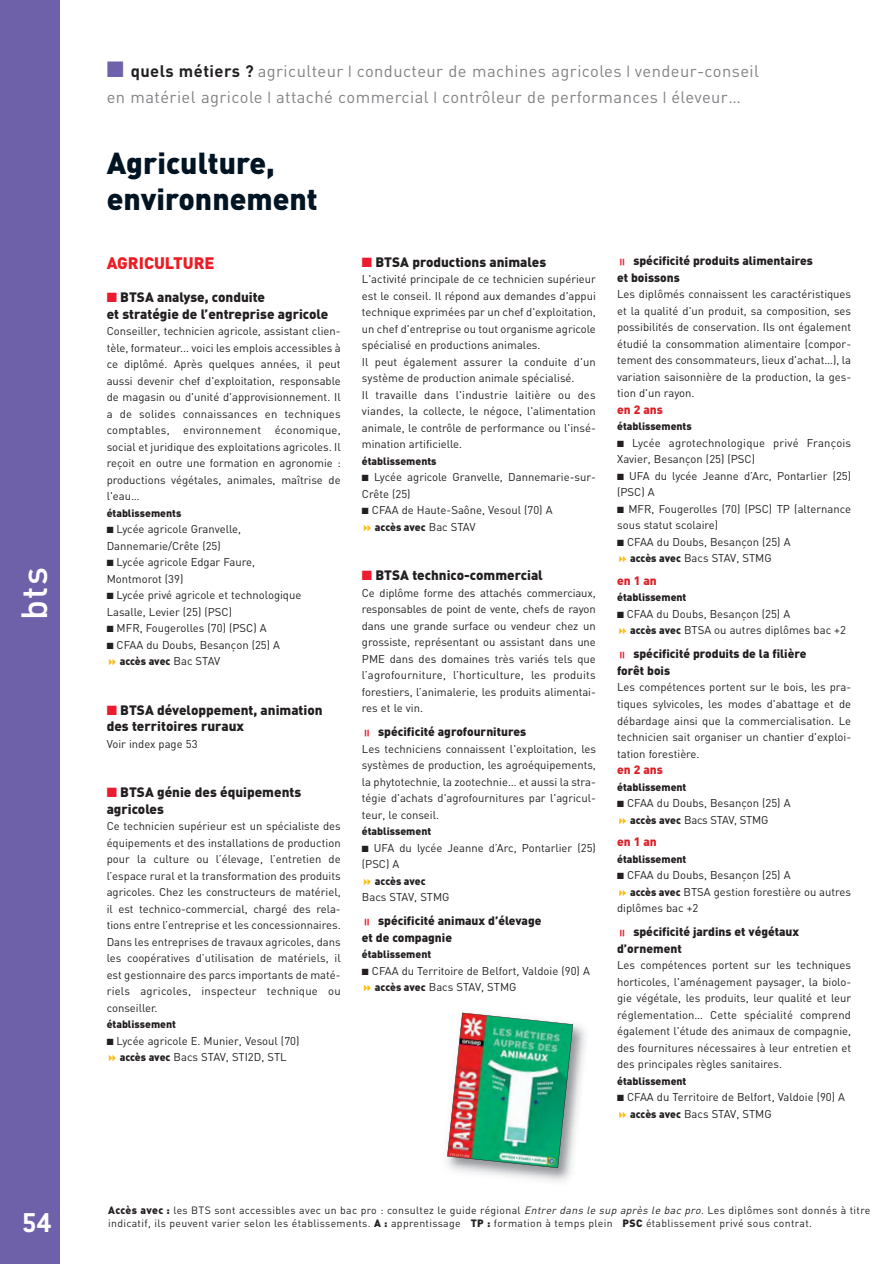
<style>
.page{position:relative;width:894px;height:1264px;background:#fff}
.page>*{position:absolute;margin:0;border:0;box-sizing:border-box;transform-origin:0 0}
.t1{font:500 36px "DIN";color:#fff}
.t2{font:900 30px/36px "DIN";color:#001423}
.t3{font:700 30px "Conduit ITC";color:#fff}
.t4{font:16.5px/25.5px "DIN";letter-spacing:.025em;color:#808285}
.t5{font:900 16.5px "DIN";color:#ed1c24}
.t6{font:900 13.5px/16.5px "DIN";color:#231f20}
.t7{font:900 12px/16.5px "DIN";color:#231f20}
.t8{font:900 12px "DIN";color:#da2128}
.t9{font:11.25px/16.5px "DIN";color:#231f20}
.t10{font:10.5px/13px "DIN";letter-spacing:.03em;color:#231f20}
.t11{font:900 10.5px "DIN";color:#231f20}
.s1{color:#6f61aa}
.s2{font-weight:700;color:#231f20}
.s3{color:#ed1b2e}
.s4{font-weight:400;font-size:11.25px}
.s5{font-weight:900;font-size:10.5px}
.s6{font-weight:900}
.s7{font-style:italic}
</style>
<div class="page">
<div style="left:0;top:0;width:60px;height:1264px;background:#6f60aa"></div>
<img style="left:451px;top:1024px;width:134px;height:158px">
<img style="left:447px;top:1012px;width:126px;height:156px">
<h1 class="t1" style="left:22px;top:620px;width:54px;rotate:-90deg">bts</h1>
<h2 class="t3" style="left:22px;top:1204px;width:32px">54</h2>
<h3 class="t4" style="left:107px;top:60px;width:654px"><span class="s1">■</span> <span class="s2">quels métiers ?</span> agriculteur conducteur de machines agricoles vendeur-conseil en matériel agricole attaché commercial contrôleur de performances éleveur…</h3>
<h2 class="t2" style="left:107px;top:147px;width:213px">Agriculture, environnement</h2>
<h3 class="t5" style="left:107px;top:257px;width:109px">AGRICULTURE</h3>
<p class="t6" style="left:107px;top:290px;width:223px"><span class="s3">■</span> BTSA analyse, conduite<br>et stratégie de l’entreprise agricole</p>
<p class="t9" style="left:107px;top:324px;width:235px;text-align:justify">Conseiller, technicien agricole, assistant clien&shy;tèle, formateur... voici les emplois accessibles à ce diplômé. Après quelques années, il peut aussi devenir chef d'exploitation, responsable de magasin ou d'unité d'approvisionnement. Il a de solides connaissances en techniques comptables, environnement économique, social et juridique des exploitations agricoles. Il reçoit en outre une formation en agronomie : productions végétales, animales, maîtrise de l'eau…</p>
<p class="t11" style="left:107px;top:509px;width:76px">établissements</p>
<p class="t9" style="left:107px;top:522px;width:136px">■ Lycée agricole Granvelle,<br>Dannemarie/Crête (25)</p>
<p class="t9" style="left:107px;top:555px;width:150px">■ Lycée agricole Edgar Faure,<br>Montmorot (39)</p>
<p class="t9" style="left:107px;top:588px;width:196px">■ Lycée privé agricole et technologique<br>Lasalle, Levier (25) (PSC)</p>
<p class="t9" style="left:107px;top:621px;width:161px">■ MFR, Fougerolles (70) (PSC) A</p>
<p class="t9" style="left:107px;top:637px;width:175px">■ CFAA du Doubs, Besançon (25) A</p>
<p class="t11" style="left:120px;top:657px;width:102px">accès avec <span class="s4">Bac STAV</span></p>
<p class="t6" style="left:107px;top:702px;width:217px"><span class="s3">■</span> BTSA développement, animation des territoires ruraux</p>
<p class="t9" style="left:107px;top:736px;width:92px">Voir index page 53</p>
<p class="t6" style="left:107px;top:785px;width:196px"><span class="s3">■</span> BTSA génie des équipements agricoles</p>
<p class="t9" style="left:107px;top:819px;width:236px;text-align:justify">Ce technicien supérieur est un spécialiste des équipements et des installations de production pour la culture ou l’élevage, l’entretien de l’espace rural et la transformation des produits agricoles. Chez les constructeurs de matériel, il est technico-commercial, chargé des rela&shy;tions entre l’entreprise et les concessionnaires.<br>Dans les entreprises de travaux agricoles, dans les coopératives d’utilisation de matériels, il est gestionnaire des parcs importants de maté&shy;riels agricoles, inspecteur technique ou conseiller.</p>
<p class="t11" style="left:107px;top:1020px;width:71px">établissement</p>
<p class="t9" style="left:107px;top:1033px;width:194px;text-align:center">■ Lycée agricole E. Munier, Vesoul (70) <span class="s5">accès avec</span> Bacs STAV, STI2D, STL</p>
<p class="t6" style="left:362px;top:254px;width:186px"><span class="s3">■</span> BTSA productions animales</p>
<p class="t9" style="left:362px;top:272px;width:235px">L'activité principale de ce technicien supérieur est le conseil. Il répond aux demandes d'appui technique exprimées par un chef d'exploitation, un chef d'entreprise ou tout organisme agricole spécialisé en productions animales.<br>Il peut également assurer la conduite d'un système de production animale spécialisé.<br>Il travaille dans l'industrie laitière ou des viandes, la collecte, le négoce, l'alimentation animale, le contrôle de performance ou l'insé&shy;mination artificielle.</p>
<p class="t11" style="left:362px;top:457px;width:76px">établissements</p>
<p class="t9" style="left:362px;top:470px;width:235px">■ Lycée agricole Granvelle, Dannemarie-sur-<br>Crête (25)</p>
<p class="t9" style="left:362px;top:503px;width:192px">■ CFAA de Haute-Saône, Vesoul (70) A</p>
<p class="t11" style="left:375px;top:523px;width:102px">accès avec <span class="s4">Bac STAV</span></p>
<p class="t6" style="left:362px;top:568px;width:182px"><span class="s3">■</span> BTSA technico-commercial</p>
<p class="t9" style="left:362px;top:586px;width:235px;text-align:justify">Ce diplôme forme des attachés commerciaux, responsables de point de vente, chefs de rayon dans une grande surface ou vendeur chez un grossiste, représentant ou assistant dans une PME dans des domaines très variés tels que l’agrofourniture, l’horticulture, les produits forestiers, l’animalerie, les produits alimentai&shy;res et le vin.</p>
<p class="t7" style="left:378px;top:724px;width:149px">spécificité agrofournitures</p>
<p class="t9" style="left:362px;top:742px;width:235px;text-align:justify">Les techniciens connaissent l'exploitation, les systèmes de production, les agroéquipements, la phytotechnie, la zootechnie… et aussi la stra&shy;tégie d'achats d'agrofournitures par l'agricul&shy;teur, le conseil.</p>
<p class="t11" style="left:362px;top:827px;width:71px">établissement</p>
<p class="t9" style="left:362px;top:841px;width:235px">■ UFA du lycée Jeanne d’Arc, Pontarlier (25) (PSC) A</p>
<p class="t11" style="left:375px;top:877px;width:52px">accès avec</p>
<p class="t9" style="left:362px;top:890px;width:89px">Bacs STAV, STMG</p>
<p class="t7" style="left:362px;top:913px;width:181px;text-indent:16px">spécificité animaux d’élevage et de compagnie</p>
<p class="t11" style="left:362px;top:950px;width:71px">établissement</p>
<p class="t9" style="left:375px;top:964px;width:216px;text-indent:-13px">■ CFAA du Territoire de Belfort, Valdoie (90) A <span class="s5">accès avec</span> Bacs STAV, STMG</p>
<p class="t7" style="left:617px;top:253px;width:197px;text-indent:16px">spécificité produits alimentaires et boissons</p>
<p class="t9" style="left:617px;top:287px;width:235px;text-align:justify">Les diplômés connaissent les caractéristiques et la qualité d'un produit, sa composition, ses possibilités de conservation. Ils ont également étudié la consommation alimentaire (compor&shy;tement des consommateurs, lieux d'achat…), la variation saisonnière de la production, la ges&shy;tion d'un rayon.</p>
<p class="t8" style="left:617px;top:405px;width:47px">en 2 ans</p>
<p class="t11" style="left:617px;top:423px;width:76px">établissements</p>
<p class="t9" style="left:617px;top:436px;width:235px">■ Lycée agrotechnologique privé François<br>Xavier, Besançon (25) (PSC)</p>
<p class="t9" style="left:617px;top:469px;width:235px">■ UFA du lycée Jeanne d’Arc, Pontarlier (25) (PSC) A</p>
<p class="t9" style="left:617px;top:502px;width:235px">■ MFR, Fougerolles (70) (PSC) TP (alternance sous statut scolaire)</p>
<p class="t9" style="left:617px;top:535px;width:175px;text-align:center">■ CFAA du Doubs, Besançon (25) A <span class="s5">accès avec</span> Bacs STAV, STMG</p>
<p class="t8" style="left:617px;top:576px;width:41px">en 1 an</p>
<p class="t11" style="left:617px;top:594px;width:71px">établissement</p>
<p class="t9" style="left:630px;top:607px;width:217px;text-indent:-13px">■ CFAA du Doubs, Besançon (25) A<br><span class="s5">accès avec</span> BTSA ou autres diplômes bac +2</p>
<p class="t7" style="left:617px;top:646px;width:191px;text-indent:16px">spécificité produits de la filière forêt bois</p>
<p class="t9" style="left:617px;top:680px;width:235px;text-align:justify">Les compétences portent sur le bois, les pra&shy;tiques sylvicoles, les modes d'abattage et de débardage ainsi que la commercialisation. Le technicien sait organiser un chantier d'exploi&shy;tation forestière.</p>
<p class="t8" style="left:617px;top:765px;width:47px">en 2 ans</p>
<p class="t11" style="left:617px;top:783px;width:71px">établissement</p>
<p class="t9" style="left:630px;top:796px;width:162px;text-indent:-13px">■ CFAA du Doubs, Besançon (25) A <span class="s5">accès avec</span> Bacs STAV, STMG</p>
<p class="t8" style="left:617px;top:837px;width:41px">en 1 an</p>
<p class="t11" style="left:617px;top:855px;width:71px">établissement</p>
<p class="t9" style="left:617px;top:868px;width:175px">■ CFAA du Doubs, Besançon (25) A</p>
<p class="t9" style="left:630px;top:884px;width:222px"><span class="s5">accès avec</span> BTSA gestion forestière ou autres</p>
<p class="t9" style="left:617px;top:901px;width:83px">diplômes bac +2</p>
<p class="t7" style="left:617px;top:924px;width:184px;text-indent:16px">spécificité jardins et végétaux d’ornement</p>
<p class="t9" style="left:617px;top:958px;width:235px;text-align:justify">Les compétences portent sur les techniques horticoles, l'aménagement paysager, la biolo&shy;gie végétale, les produits, leur qualité et leur réglementation… Cette spécialité comprend également l'étude des animaux de compagnie, des fournitures nécessaires à leur entretien et des principales règles sanitaires.</p>
<p class="t11" style="left:617px;top:1077px;width:71px">établissement</p>
<p class="t9" style="left:630px;top:1090px;width:216px;text-indent:-13px">■ CFAA du Territoire de Belfort, Valdoie (90) A <span class="s5">accès avec</span> Bacs STAV, STMG</p>
<p class="t10" style="left:108px;top:1205px;width:763px"><span class="s6">Accès avec :</span> les BTS sont accessibles avec un bac pro : consultez le guide régional <span class="s7">Entrer dans le sup après le bac pro</span>. Les diplômes sont donnés à titre indicatif, ils peuvent varier selon les établissements. <span class="s6">A :</span> apprentissage <span class="s6">TP :</span> formation à temps plein <span class="s6">PSC</span> établissement privé sous contrat.</p>
</div>
